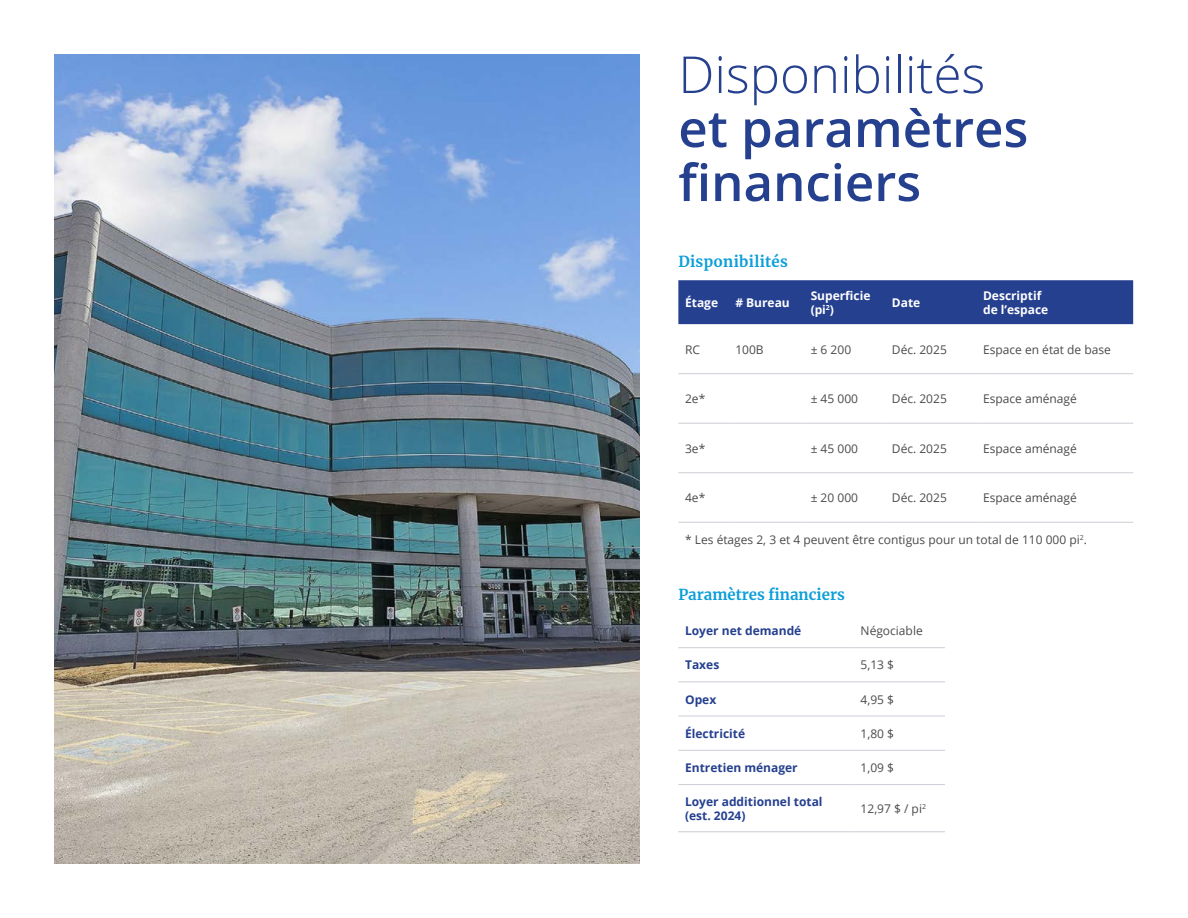
<style>
.page{position:relative;width:1188px;height:918px;background:#fff}
.page>*{position:absolute;margin:0;border:0;box-sizing:border-box;transform-origin:0 0}
.t1{font:600 51px/54px "Open Sans";color:#25408f}
.t2{font:300 51px "Open Sans";color:#25408f}
.t3{font:700 15px "Merriweather";color:#0c9ed9}
.t4{font:700 15px "Merriweather";letter-spacing:.02em;color:#0c9ed9}
.t5{font:12px "Open Sans";color:#4a4a4d}
.t6{font:700 12px/14.4px "Open Sans";color:#25408f}
.t7{font:700 12px/14.4px "Open Sans";color:#fff}
</style>
<div class="page">
<div style="left:678px;top:280px;width:455px;height:44px;background:#25408f"></div>
<hr style="left:678px;top:373px;width:51px;height:1px;background:#cccdd5">
<hr style="left:729px;top:373px;width:75px;height:1px;background:#cccdd5">
<hr style="left:804px;top:373px;width:81px;height:1px;background:#cccdd5">
<hr style="left:885px;top:373px;width:91px;height:1px;background:#cccdd5">
<hr style="left:976px;top:373px;width:157px;height:1px;background:#cccdd5">
<hr style="left:678px;top:423px;width:51px;height:1px;background:#cccdd5">
<hr style="left:729px;top:423px;width:75px;height:1px;background:#cccdd5">
<hr style="left:804px;top:423px;width:81px;height:1px;background:#cccdd5">
<hr style="left:885px;top:423px;width:91px;height:1px;background:#cccdd5">
<hr style="left:976px;top:423px;width:157px;height:1px;background:#cccdd5">
<hr style="left:678px;top:472px;width:51px;height:1px;background:#cccdd5">
<hr style="left:729px;top:472px;width:75px;height:1px;background:#cccdd5">
<hr style="left:804px;top:472px;width:81px;height:1px;background:#cccdd5">
<hr style="left:885px;top:472px;width:91px;height:1px;background:#cccdd5">
<hr style="left:976px;top:472px;width:157px;height:1px;background:#cccdd5">
<hr style="left:678px;top:522px;width:51px;height:1px;background:#cccdd5">
<hr style="left:729px;top:522px;width:75px;height:1px;background:#cccdd5">
<hr style="left:804px;top:522px;width:81px;height:1px;background:#cccdd5">
<hr style="left:885px;top:522px;width:91px;height:1px;background:#cccdd5">
<hr style="left:976px;top:522px;width:157px;height:1px;background:#cccdd5">
<hr style="left:678px;top:647px;width:176px;height:1px;background:#cccdd5">
<hr style="left:678px;top:681px;width:176px;height:1px;background:#cccdd5">
<hr style="left:678px;top:716px;width:176px;height:1px;background:#cccdd5">
<hr style="left:678px;top:750px;width:176px;height:1px;background:#cccdd5">
<hr style="left:678px;top:784px;width:176px;height:1px;background:#cccdd5">
<hr style="left:678px;top:831px;width:176px;height:1px;background:#cccdd5">
<hr style="left:854px;top:647px;width:91px;height:1px;background:#cccdd5">
<hr style="left:854px;top:681px;width:91px;height:1px;background:#cccdd5">
<hr style="left:854px;top:716px;width:91px;height:1px;background:#cccdd5">
<hr style="left:854px;top:750px;width:91px;height:1px;background:#cccdd5">
<hr style="left:854px;top:784px;width:91px;height:1px;background:#cccdd5">
<hr style="left:854px;top:831px;width:91px;height:1px;background:#cccdd5">
<img style="left:54px;top:54px;width:586px;height:810px">
<h1 class="t2" style="left:678px;top:40px;width:308px">Disponibilités</h1>
<h1 class="t1" style="left:678px;top:100px;width:351px">et paramètres financiers</h1>
<p class="t4" style="left:678px;top:251px;width:111px">Disponibilités</p>
<p class="t7" style="left:685px;top:295px;width:35px">Étage</p>
<p class="t7" style="left:735px;top:295px;width:56px"># Bureau</p>
<p class="t7" style="left:811px;top:288px;width:61px">Superficie (pi<sup>2</sup>)</p>
<p class="t7" style="left:892px;top:295px;width:30px">Date</p>
<p class="t7" style="left:983px;top:288px;width:67px">Descriptif de l’espace</p>
<p class="t5" style="left:685px;top:341px;width:16px">RC</p>
<p class="t5" style="left:735px;top:341px;width:30px">100B</p>
<p class="t5" style="left:811px;top:341px;width:42px">± 6 200</p>
<p class="t5" style="left:892px;top:341px;width:56px">Déc. 2025</p>
<p class="t5" style="left:983px;top:341px;width:129px">Espace en état de base</p>
<p class="t5" style="left:685px;top:390px;width:22px">2e*</p>
<p class="t5" style="left:811px;top:390px;width:49px">± 45 000</p>
<p class="t5" style="left:892px;top:390px;width:56px">Déc. 2025</p>
<p class="t5" style="left:983px;top:390px;width:95px">Espace aménagé</p>
<p class="t5" style="left:685px;top:440px;width:22px">3e*</p>
<p class="t5" style="left:811px;top:440px;width:49px">± 45 000</p>
<p class="t5" style="left:892px;top:440px;width:56px">Déc. 2025</p>
<p class="t5" style="left:983px;top:440px;width:95px">Espace aménagé</p>
<p class="t5" style="left:685px;top:490px;width:22px">4e*</p>
<p class="t5" style="left:811px;top:490px;width:49px">± 20 000</p>
<p class="t5" style="left:892px;top:490px;width:56px">Déc. 2025</p>
<p class="t5" style="left:983px;top:490px;width:95px">Espace aménagé</p>
<p class="t5" style="left:685px;top:531px;width:403px">* Les étages 2, 3 et 4 peuvent être contigus pour un total de 110 000 pi<sup>2</sup>.</p>
<p class="t3" style="left:678px;top:584px;width:168px">Paramètres financiers</p>
<p class="t6" style="left:685px;top:623px;width:118px">Loyer net demandé</p>
<p class="t5" style="left:861px;top:623px;width:64px">Négociable</p>
<p class="t6" style="left:685px;top:658px;width:36px">Taxes</p>
<p class="t5" style="left:861px;top:657px;width:35px">5,13 $</p>
<p class="t6" style="left:685px;top:692px;width:33px">Opex</p>
<p class="t5" style="left:861px;top:691px;width:35px">4,95 $</p>
<p class="t6" style="left:685px;top:726px;width:62px">Électricité</p>
<p class="t5" style="left:861px;top:725px;width:35px">1,80 $</p>
<p class="t6" style="left:685px;top:760px;width:114px">Entretien ménager</p>
<p class="t5" style="left:861px;top:759px;width:35px">1,09 $</p>
<p class="t6" style="left:685px;top:794px;width:139px">Loyer additionnel total (est. 2024)</p>
<p class="t5" style="left:861px;top:800px;width:67px">12,97 $ / pi<sup>2</sup></p>
</div>
